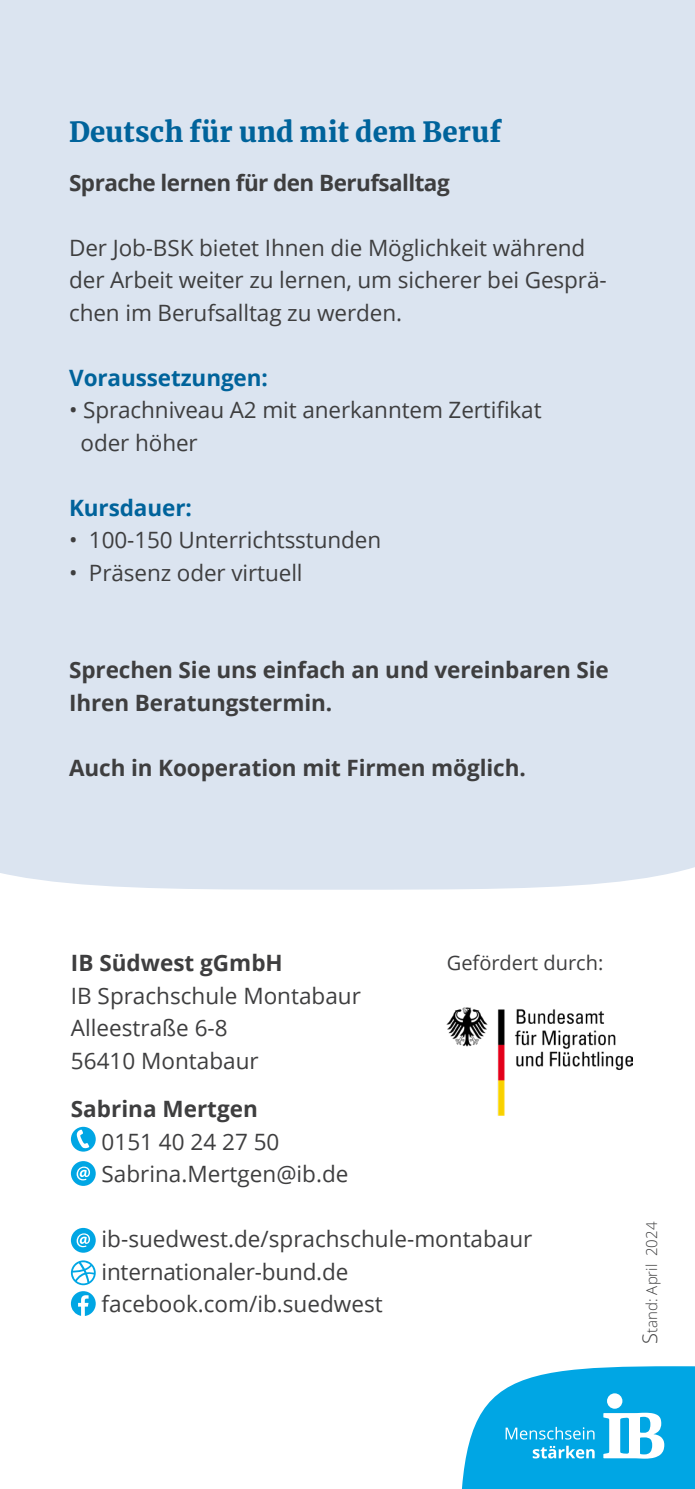
<style>
.page{position:relative;width:695px;height:1489px;background:#fff}
.page>*{position:absolute;margin:0;border:0;box-sizing:border-box;transform-origin:0 0}
.IB_H4_Überschrift_11_16{font:900 27.5px "Merriweather";letter-spacing:.01em;color:#00639b}
.Fließtext_Regular{font:22.5px/32.5px "Open Sans";letter-spacing:-.005em;color:#3e3e3f}
.IB_P_Fließtext_9_13{font:22.5px/32.5px "Open Sans";color:#3e3e3f}
.Fließtext_Regular-2{font:700 22.5px/32.5px "Open Sans";letter-spacing:-.005em;color:#3e3e3f}
.Fließtext_Regular-3{font:700 22.5px "Open Sans";letter-spacing:-.025em;color:#3e3e3f}
.Fließtext_Regular-4{font:700 22.5px "Open Sans";letter-spacing:-.005em;color:#00639b}
.IB_P_Fließtext_9_13-2{font:700 22.5px "Open Sans";color:#3e3e3f}
.Impressum{font:20px "Open Sans";color:#3e3e3f}
.Impressum-2{font:300 15px "Open Sans";color:#3e3e3f}
.s1{font-weight:700}
.s2{font-size:20px}
</style>
<div class="page">
<div style="left:0;top:0;width:694px;height:889px;background:#dbe4f0"></div>
<div style="left:71px;top:1126px;width:25px;height:25px;background:#00a6e4;border-radius:50%"></div>
<svg style="left:77px;top:1129px;width:12px;height:19px"></svg>
<svg style="left:71px;top:1161px;width:25px;height:24px"></svg>
<svg style="left:71px;top:1227px;width:25px;height:25px"></svg>
<svg style="left:71px;top:1260px;width:25px;height:55px"></svg>
<svg style="left:462px;top:1366px;width:232px;height:122px"></svg>
<img style="left:446px;top:1007px;width:186px;height:108px">
<h4 class="IB_H4_Überschrift_11_16" style="left:69px;top:113px;width:433px">Deutsch für und mit dem Beruf</h4>
<p class="Fließtext_Regular-3" style="left:69px;top:166px;width:382px">Sprache lernen für den Berufsalltag</p>
<p class="Fließtext_Regular" style="left:69px;top:230px;width:539px">Der Job-BSK bietet Ihnen die Möglichkeit während der Arbeit weiter zu lernen, um sicherer bei Gesprä&shy;chen im Berufsalltag zu werden.</p>
<p class="Fließtext_Regular-4" style="left:69px;top:361px;width:200px">Voraussetzungen:</p>
<p class="Fließtext_Regular" style="left:69px;top:393px;width:474px">• Sprachniveau A2 mit anerkanntem Zertifikat</p>
<p class="Fließtext_Regular" style="left:81px;top:425px;width:119px">oder höher</p>
<p class="Fließtext_Regular-4" style="left:69px;top:491px;width:124px">Kursdauer:</p>
<p class="Fließtext_Regular" style="left:69px;top:523px;width:313px">• 100-150 Unterrichtsstunden</p>
<p class="Fließtext_Regular" style="left:69px;top:555px;width:235px">• Präsenz oder virtuell</p>
<p class="Fließtext_Regular-2" style="left:69px;top:653px;width:541px">Sprechen Sie uns einfach an und vereinbaren Sie<br>Ihren Beratungstermin.</p>
<p class="Fließtext_Regular-2" style="left:69px;top:751px;width:458px">Auch in Kooperation mit Firmen möglich.</p>
<p class="IB_P_Fließtext_9_13" style="left:71px;top:945px;width:291px"><span class="s1">IB Südwest gGmbH<br></span>IB Sprachschule Montabaur<br>Alleestraße 6-8<br>56410 Montabaur</p>
<p class="IB_P_Fließtext_9_13-2" style="left:71px;top:1093px;width:188px">Sabrina Mertgen</p>
<p class="IB_P_Fließtext_9_13" style="left:102px;top:1124px;width:248px">0151 40 24 27 50<br>Sabrina.Mertgen@ib.de</p>
<p class="Impressum" style="left:446px;top:949px;width:158px">Gefördert durch:</p>
<p class="IB_P_Fließtext_9_13" style="left:102px;top:1222px;width:432px">ib-suedwest.de/sprachschule-montabaur</p>
<p class="IB_P_Fließtext_9_13" style="left:102px;top:1254px;width:248px">internationaler-bund.de</p>
<p class="IB_P_Fließtext_9_13" style="left:102px;top:1287px;width:282px">facebook.com/ib.suedwest</p>
<p class="Impressum-2" style="left:641px;top:1343px;width:123px;rotate:-90deg"><span class="s2">S</span>tand: April 2024</p>
</div>
